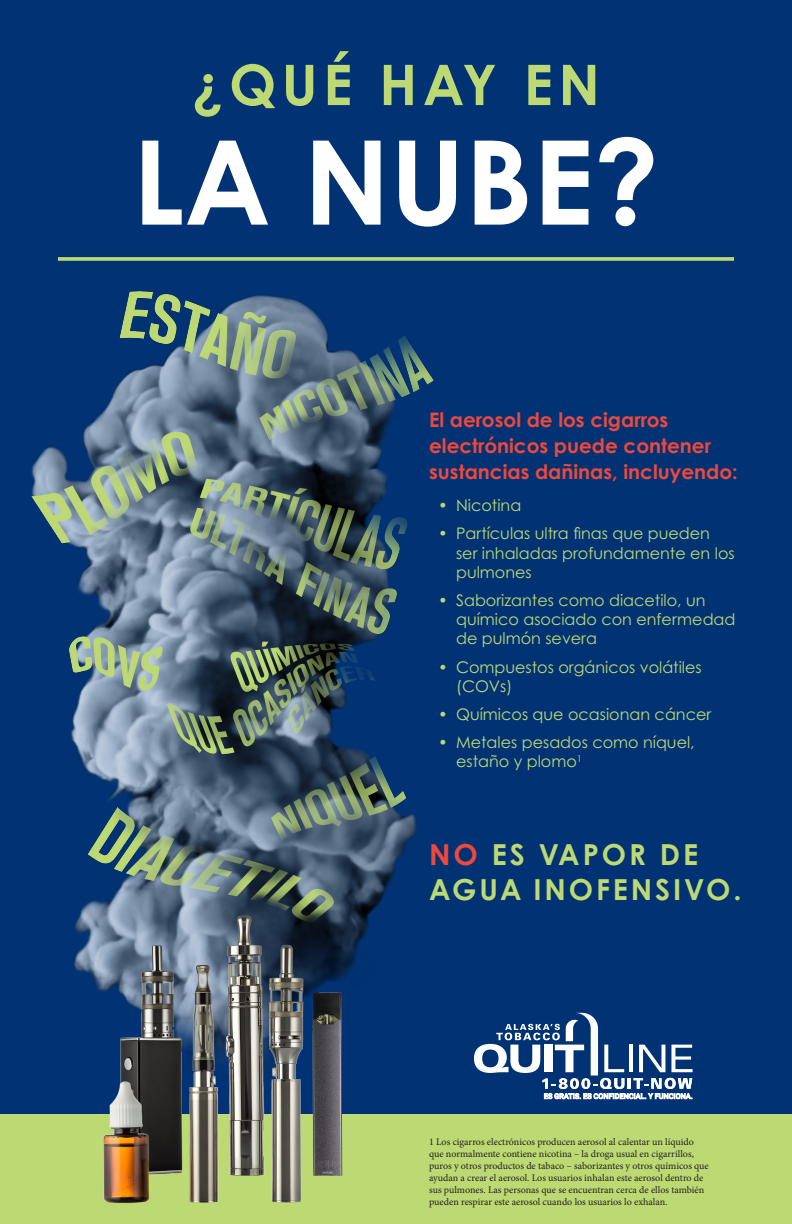
<style>
.page{position:relative;width:792px;height:1224px;background:#013374}
.page>*{position:absolute;margin:0;border:0;box-sizing:border-box;transform-origin:0 0}
.t1{font:700 117px "Century Gothic Pro";color:#fff}
.t2{font:700 56px "Century Gothic Pro";letter-spacing:.1em;color:#bdd974}
.Header_2{font:700 29px "Century Gothic Pro";letter-spacing:.1em;color:#bdd974}
.Subhead{font:700 20px/26px "Century Gothic Pro";color:#ef483c}
.t3{font:16px/19.2px "Century Gothic Pro";color:#bdd974}
.Endnotes{font:10px "Minion Pro";color:#231f20}
.s1{color:#ef483c}
</style>
<div class="page">
<div style="left:0;top:1115px;width:792px;height:109px;background:#bdd974"></div>
<img style="left:0;top:257px;width:537px;height:947px">
<svg style="left:58px;top:257px;width:676px;height:4px;background:#adcb74"></svg>
<svg style="left:474px;top:1013px;width:219px;height:86px"></svg>
<h1 class="t2" style="left:192px;top:50px;width:409px">¿QUÉ HAY EN</h1>
<h1 class="t1" style="left:133px;top:109px;width:528px">LA NUBE?</h1>
<h2 class="Subhead" style="left:429px;top:406px;width:310px">El aerosol de los cigarros electrónicos puede contener sustancias dañinas, incluyendo:</h2>
<p class="t3" style="left:438px;top:496px;width:85px">• Nicotina</p>
<p class="t3" style="left:456px;top:524px;width:280px;text-indent:-18px">• Partículas ultra finas que pueden ser inhaladas profundamente en los pulmones</p>
<p class="t3" style="left:456px;top:591px;width:281px;text-indent:-18px">• Saborizantes como diacetilo, un químico asociado con enfermedad de pulmón severa</p>
<p class="t3" style="left:456px;top:657px;width:247px;text-indent:-18px">• Compuestos orgánicos volátiles (COVs)</p>
<p class="t3" style="left:438px;top:705px;width:275px">• Químicos que ocasionan cáncer</p>
<p class="t3" style="left:456px;top:733px;width:240px;text-indent:-18px">• Metales pesados como níquel, estaño y plomo<sup>1</sup></p>
<h2 class="Header_2" style="left:429px;top:837px;width:270px"><span class="s1">NO</span> ES VAPOR DE</h2>
<h2 class="Header_2" style="left:429px;top:871px;width:314px">AGUA INOFENSIVO.</h2>
<p class="Endnotes" style="left:429px;top:1135px;width:266px">1 Los cigarros electrónicos producen aerosol al calentar un líquido</p>
<p class="Endnotes" style="left:429px;top:1147px;width:266px">que normalmente contiene nicotina – la droga usual en cigarrillos,</p>
<p class="Endnotes" style="left:429px;top:1159px;width:281px">puros y otros productos de tabaco – saborizantes y otros químicos que</p>
<p class="Endnotes" style="left:429px;top:1171px;width:276px">ayudan a crear el aerosol. Los usuarios inhalan este aerosol dentro de</p>
<p class="Endnotes" style="left:429px;top:1183px;width:277px">sus pulmones. Las personas que se encuentran cerca de ellos también</p>
<p class="Endnotes" style="left:429px;top:1195px;width:240px">pueden respirar este aerosol cuando los usuarios lo exhalan.</p>
</div>
